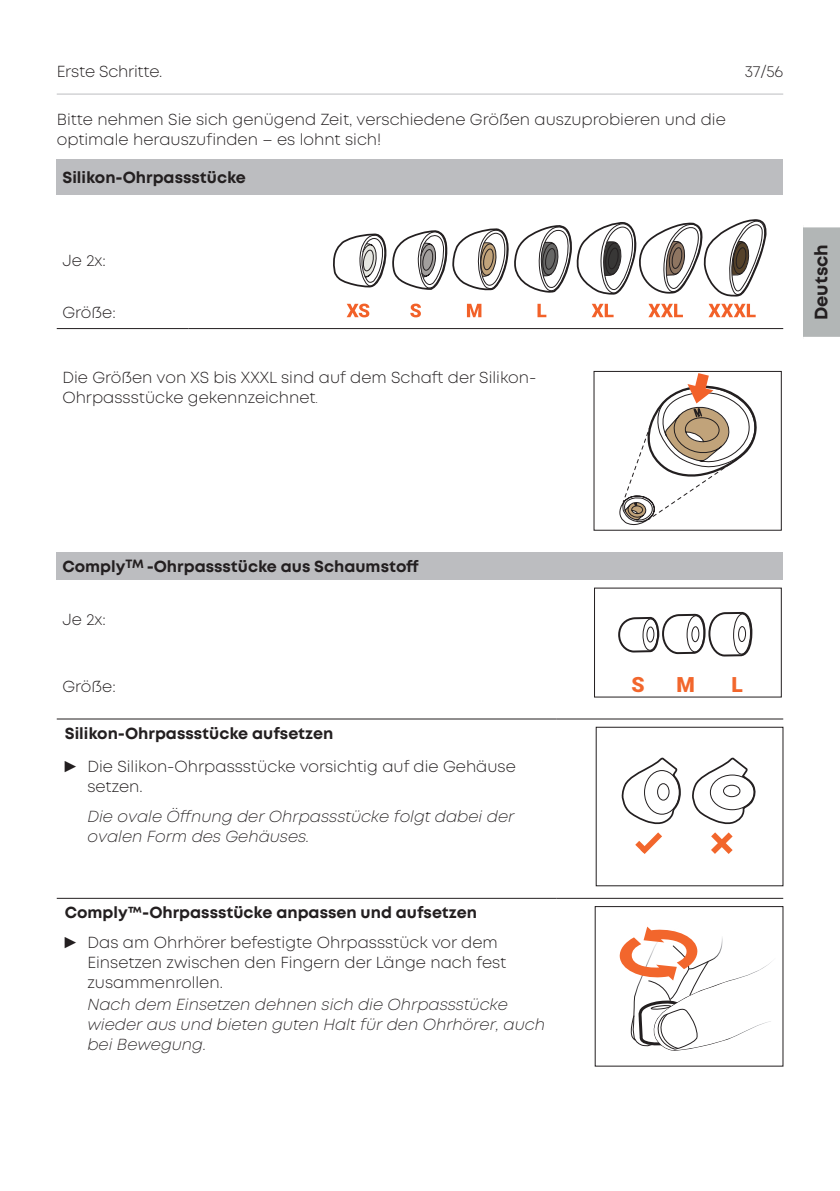
<style>
.page{position:relative;width:840px;height:1191px;background:#fff}
.page>*{position:absolute;margin:0;border:0;box-sizing:border-box;transform-origin:0 0}
.t1{font:900 21px "Roboto";color:#f2662c}
.t2{font:700 18px "Mont";color:#231f20}
.t3{font:300 16px/20px "Mont";color:#231f20}
.t4{font:italic 300 16px/20px "Mont";color:#231f20}
.t5{font:700 16px/29.6px "Mont";color:#231f20}
.s1{font-size:12px}
.s2{font-weight:700}
.s3{font-family:"Arial Narrow";font-weight:400}
.s4{font-weight:300}
</style>
<div class="page">
<hr style="left:57px;top:94px;width:725px;height:1px;background:#bcbdc0">
<div style="left:57px;top:159px;width:725px;height:36px;background:#bcbdc0"></div>
<hr style="left:57px;top:328px;width:132px;height:1px;background:#231f20">
<hr style="left:189px;top:328px;width:593px;height:1px;background:#231f20">
<svg style="left:333px;top:219px;width:434px;height:98px"></svg>
<svg style="left:619px;top:373px;width:138px;height:153px"></svg>
<div style="left:57px;top:552px;width:725px;height:28px;background:#bcbdc0"></div>
<svg style="left:618px;top:612px;width:133px;height:45px"></svg>
<hr style="left:57px;top:718px;width:499px;height:1px;background:#231f20">
<hr style="left:556px;top:718px;width:226px;height:1px;background:#231f20">
<hr style="left:57px;top:898px;width:499px;height:1px;background:#231f20">
<hr style="left:556px;top:898px;width:226px;height:1px;background:#231f20">
<svg style="left:621px;top:758px;width:60px;height:67px"></svg>
<svg style="left:692px;top:758px;width:64px;height:67px"></svg>
<svg style="left:711px;top:832px;width:21px;height:22px"></svg>
<svg style="left:635px;top:832px;width:26px;height:22px"></svg>
<svg style="left:619px;top:926px;width:153px;height:125px"></svg>
<div style="left:802px;top:225px;width:37px;height:114px;background:#b2b6b6"></div>
<hr style="left:802px;top:223px;width:37px;height:4px;background:#fff">
<hr style="left:802px;top:337px;width:37px;height:4px;background:#fff">
<p class="t3" style="left:57px;top:62px;width:107px">Erste Schritte.</p>
<p class="t3" style="left:744px;top:62px;width:40px">37/56</p>
<p class="t3" style="left:57px;top:110px;width:670px">Bitte nehmen Sie sich genügend Zeit, verschiedene Größen auszuprobieren und die optimale herauszufinden – es lohnt sich!</p>
<p class="t5" style="left:62px;top:162px;width:185px">Silikon-Ohrpassstücke</p>
<p class="t3" style="left:62px;top:251px;width:45px">Je 2x:</p>
<p class="t3" style="left:62px;top:303px;width:55px">Größe:</p>
<p class="t3" style="left:62px;top:367px;width:475px">Die Größen von XS bis XXXL sind auf dem Schaft der Silikon-<br>Ohrpassstücke gekennzeichnet<span class="s1">.</span></p>
<p class="t2" style="left:809px;top:320px;width:78px;rotate:-90deg">Deutsch</p>
<p class="t5" style="left:62px;top:551px;width:358px">Comply<sup>TM</sup> -Ohrpassstücke aus Schaumstoff</p>
<p class="t3" style="left:62px;top:610px;width:45px">Je 2x:</p>
<p class="t3" style="left:62px;top:676px;width:55px">Größe:</p>
<h1 class="t1" style="left:631px;top:670px;width:15px">S</h1>
<h1 class="t1" style="left:676px;top:670px;width:20px">M</h1>
<h1 class="t1" style="left:731px;top:670px;width:13px">L</h1>
<p class="t3" style="left:65px;top:716px;width:452px;line-height:33.6px"><span class="s2">Silikon-Ohrpassstücke aufsetzen<br></span><span class="s3">►</span> Die Silikon-Ohrpassstücke vorsichtig auf die Gehäuse</p>
<p class="t3" style="left:87px;top:777px;width:57px">setzen.</p>
<p class="t4" style="left:87px;top:807px;width:428px">Die ovale Öffnung der Ohrpassstücke folgt dabei der ovalen Form des Gehäuses.</p>
<p class="t5" style="left:65px;top:897px;width:434px">Comply™-Ohrpassstücke anpassen und aufsetzen<br><span class="s3">►</span> <span class="s4">Das am Ohrhörer befestigte Ohrpassstück vor dem</span></p>
<p class="t3" style="left:87px;top:952px;width:420px">Einsetzen zwischen den Fingern der Länge nach fest zusammenrollen.</p>
<p class="t4" style="left:87px;top:994px;width:459px">Nach dem Einsetzen dehnen sich die Ohrpassstücke wieder aus und bieten guten Halt für den Ohrhörer, auch bei Bewegung.</p>
</div>
